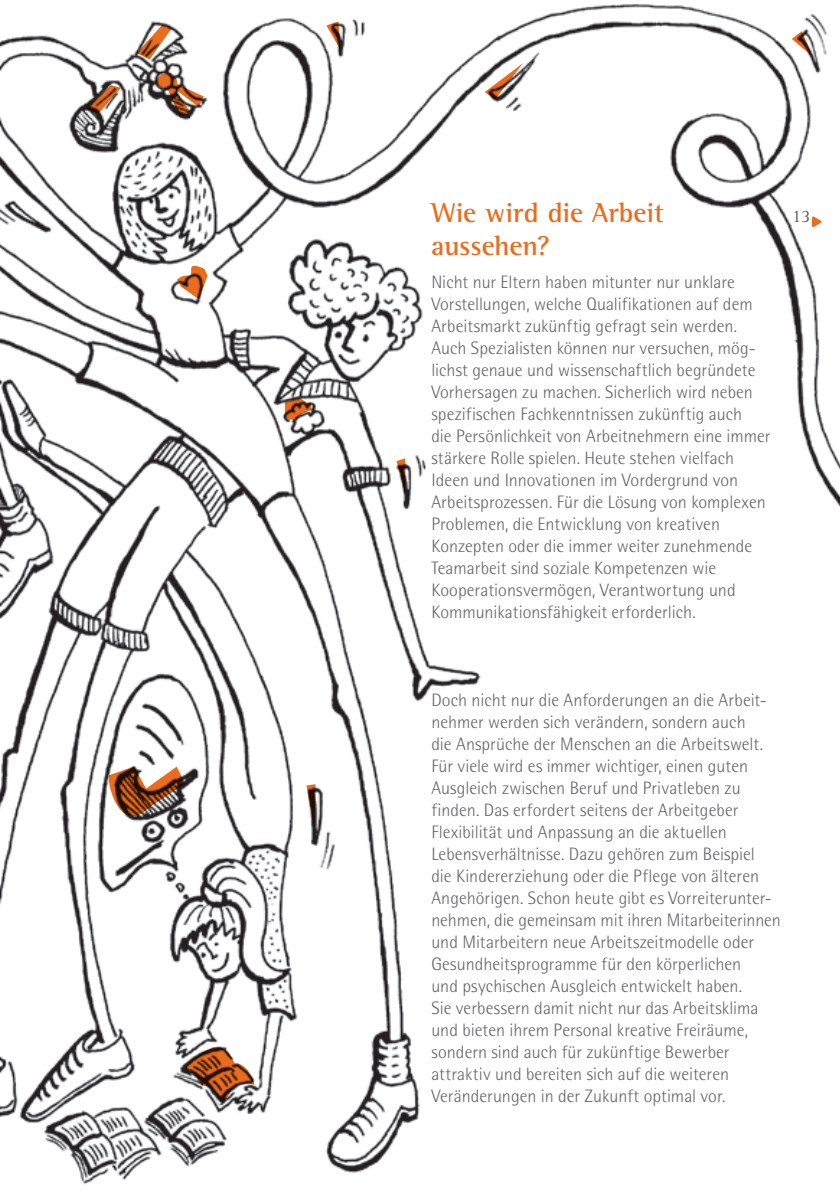
<style>
.page{position:relative;width:840px;height:1191px;background:#fff}
.page>*{position:absolute;margin:0;border:0;box-sizing:border-box;transform-origin:0 0}
.t1{font:700 28px/33px "Rotis Semi Serif Std";letter-spacing:-.005em;color:#ea6d1f}
.t2{font:300 18px/22px "Rotis Semi Sans Std";color:#636366}
.t3{font:18px "Rotis Serif";color:#636366}
</style>
<div class="page">
<img style="left:0;top:4px;width:839px;height:1181px">
<svg style="left:177px;top:264px;width:30px;height:37px"></svg>
<svg style="left:285px;top:398px;width:26px;height:27px"></svg>
<svg style="left:137px;top:25px;width:35px;height:35px"></svg>
<svg style="left:86px;top:85px;width:35px;height:29px"></svg>
<svg style="left:154px;top:73px;width:49px;height:45px"></svg>
<svg style="left:107px;top:766px;width:78px;height:52px"></svg>
<svg style="left:183px;top:1045px;width:71px;height:57px"></svg>
<svg style="left:791px;top:31px;width:21px;height:26px"></svg>
<svg style="left:484px;top:63px;width:39px;height:36px"></svg>
<svg style="left:306px;top:784px;width:9px;height:43px"></svg>
<svg style="left:326px;top:21px;width:14px;height:28px"></svg>
<svg style="left:396px;top:458px;width:9px;height:35px"></svg>
<svg style="left:811px;top:216px;width:10px;height:11px"></svg>
<h1 class="t1" style="left:431px;top:196px;width:234px">Wie wird die Arbeit aussehen?</h1>
<p class="t2" style="left:431px;top:271px;width:340px">Nicht nur Eltern haben mitunter nur unklare Vorstellungen, welche Qualifikationen auf dem Arbeitsmarkt zukünftig gefragt sein werden.<br>Auch Spezialisten können nur versuchen, mög&shy;lichst genaue und wissenschaftlich begründete Vorhersagen zu machen. Sicherlich wird neben spezifischen Fachkenntnissen zukünftig auch<br>die Persönlichkeit von Arbeitnehmern eine immer stärkere Rolle spielen. Heute stehen vielfach Ideen und Innovationen im Vordergrund von Arbeitsprozessen. Für die Lösung von komplexen Problemen, die Entwicklung von kreativen Konzepten oder die immer weiter zunehmende Teamarbeit sind soziale Kompetenzen wie Kooperationsvermögen, Verantwortung und Kommunikationsfähigkeit erforderlich.</p>
<p class="t3" style="left:791px;top:205px;width:20px">13</p>
<p class="t2" style="left:431px;top:689px;width:351px">Doch nicht nur die Anforderungen an die Arbeit&shy;nehmer werden sich verändern, sondern auch<br>die Ansprüche der Menschen an die Arbeitswelt.<br>Für viele wird es immer wichtiger, einen guten Ausgleich zwischen Beruf und Privatleben zu finden. Das erfordert seitens der Arbeitgeber Flexibilität und Anpassung an die aktuellen Lebensverhältnisse. Dazu gehören zum Beispiel<br>die Kindererziehung oder die Pflege von älteren Angehörigen. Schon heute gibt es Vorreiterunter&shy;nehmen, die gemeinsam mit ihren Mitarbeiterinnen und Mitarbeitern neue Arbeitszeitmodelle oder Gesundheitsprogramme für den körperlichen<br>und psychischen Ausgleich entwickelt haben.<br>Sie verbessern damit nicht nur das Arbeitsklima und bieten ihrem Personal kreative Freiräume, sondern sind auch für zukünftige Bewerber attraktiv und bereiten sich auf die weiteren Veränderungen in der Zukunft optimal vor.</p>
</div>
